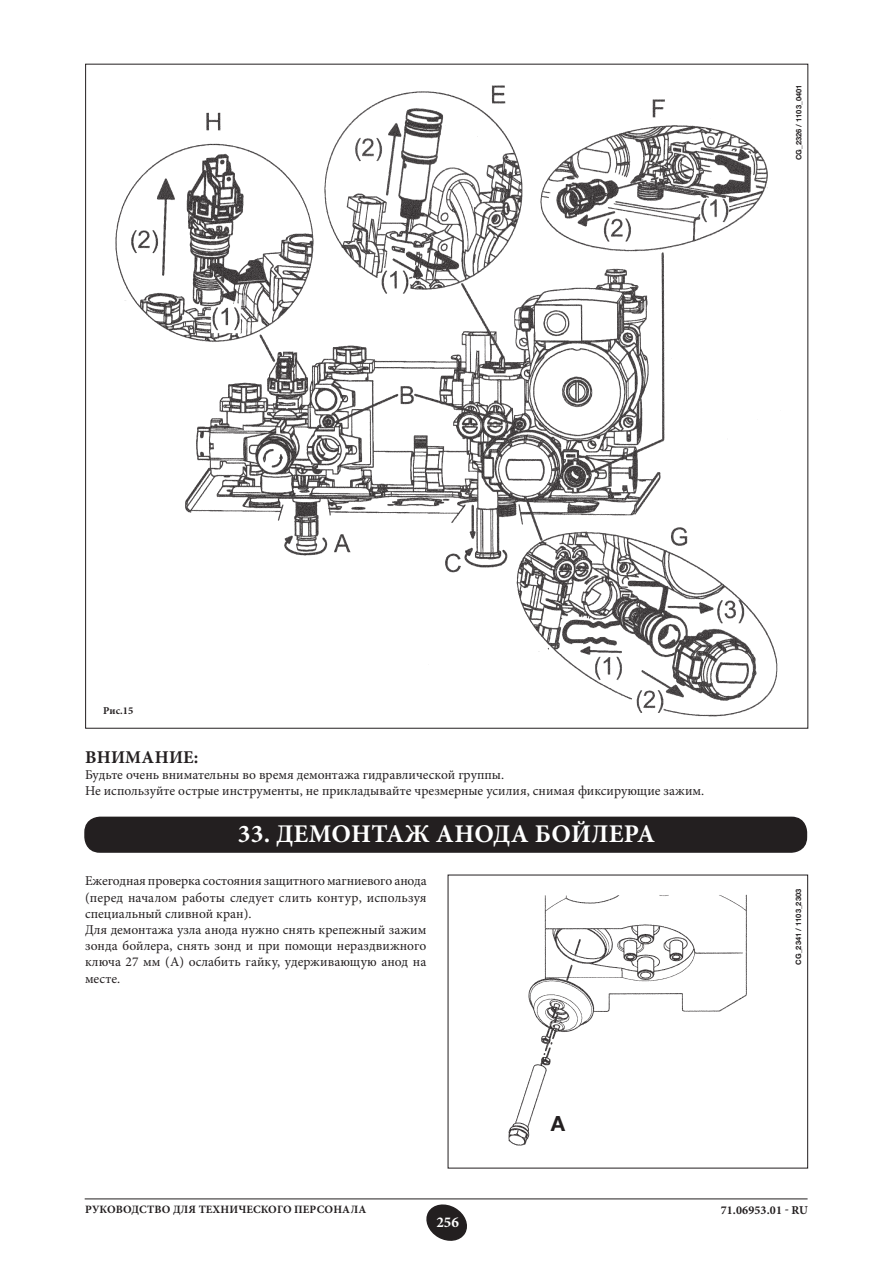
<style>
.page{position:relative;width:893px;height:1263px;background:#fff}
.page>*{position:absolute;margin:0;border:0;box-sizing:border-box;transform-origin:0 0}
.titolo{font:700 25.5px "Minion Pro";letter-spacing:.01em;color:#fff}
.rientri{font:700 21px "Helvetica Neue LT Std";color:#231f20}
.testo{font:700 18px "Minion Pro";letter-spacing:.01em;color:#231f20}
.t1{font:700 15px "Minion Pro";color:#fff}
.testo-2{font:13.5px/16.2px "Minion Pro";color:#231f20;text-align:justify}
.t2{font:700 12px "Minion Pro";letter-spacing:.01em;color:#231f20}
.t3{font:700 11.25px "Minion Pro";letter-spacing:.01em;color:#231f20}
._07_bold{font:700 10.5px "Minion Pro";color:#231f20}
.codice{font:700 7.5px "Helvetica Neue LT Std";color:#231f20}
</style>
<div class="page">
<svg style="left:426px;top:1204px;width:41px;height:37px"></svg>
<hr style="left:85px;top:1198px;width:723px;height:1px;background:#231f20">
<div style="left:85px;top:817px;width:721px;height:35px;background:#231f20;border-radius:15px"></div>
<div style="left:84px;top:817px;width:723px;height:36px;border:2px solid #231f20;border-radius:15px"></div>
<img style="left:508px;top:894px;width:239px;height:252px">
<img style="left:115px;top:85px;width:663px;height:632px">
<p class="codice" style="left:794px;top:160px;width:77px;rotate:-90deg">CG_2326 / 1103_0401</p>
<p class="_07_bold" style="left:103px;top:704px;width:32px">Рис.15</p>
<p class="testo" style="left:85px;top:744px;width:115px">ВНИМАНИЕ:</p>
<p class="testo-2" style="left:85px;top:767px;width:421px">Будьте очень внимательны во время демонтажа гидравлической группы.</p>
<p class="testo-2" style="left:85px;top:783px;width:621px">Не используйте острые инструменты, не прикладывайте чрезмерные усилия, снимая фиксирующие зажим.</p>
<p class="titolo" style="left:238px;top:816px;width:419px">33. ДЕМОНТАЖ АНОДА БОЙЛЕРА</p>
<p class="testo-2" style="left:85px;top:873px;width:343px">Ежегодная проверка состояния защитного магниевого анода (перед началом работы следует слить контур, используя специальный сливной кран).</p>
<p class="testo-2" style="left:85px;top:922px;width:343px">Для демонтажа узла анода нужно снять крепежный зажим зонда бойлера, снять зонд и при помощи нераздвижного ключа 27 мм (A) ослабить гайку, удерживающую анод на месте.</p>
<p class="rientri" style="left:551px;top:1111px;width:16px">A</p>
<p class="codice" style="left:794px;top:964px;width:77px;rotate:-90deg">CG_2341 / 1103_2303</p>
<p class="t3" style="left:85px;top:1201px;width:283px">РУКОВОДСТВО ДЛЯ ТЕХНИЧЕСКОГО ПЕРСОНАЛА</p>
<p class="t2" style="left:721px;top:1201px;width:89px">71.06953.01 - RU</p>
<p class="t1" style="left:436px;top:1211px;width:24px">256</p>
</div>
